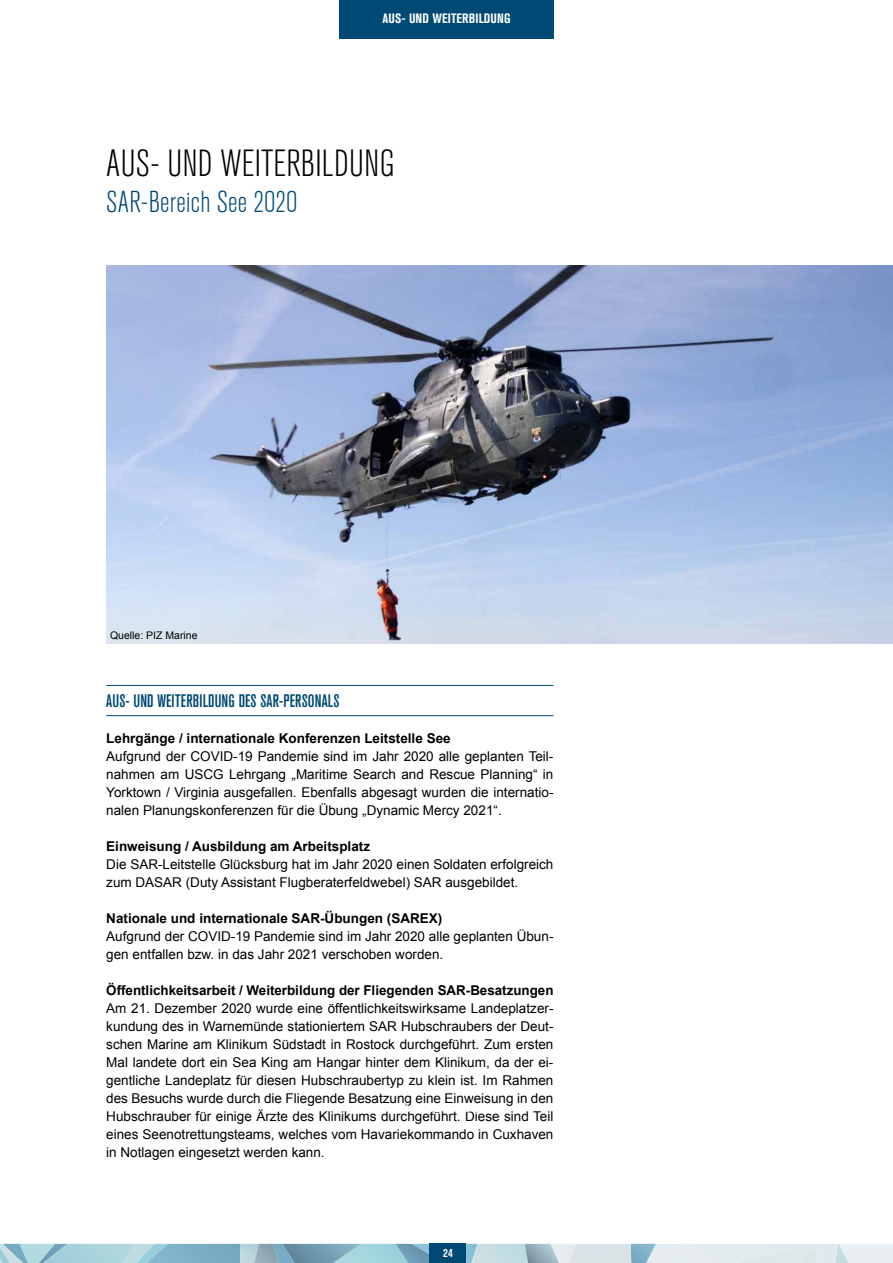
<style>
.page{position:relative;width:893px;height:1263px;background:#fff}
.page>*{position:absolute;margin:0;border:0;box-sizing:border-box;transform-origin:0 0}
.t1{font:300 condensed 37.5px "Akzidenz Grotesk BQ";letter-spacing:.01em;color:#000}
.t2{font:300 condensed 30px "Akzidenz Grotesk BQ";letter-spacing:.01em;color:#004974}
.t3{font:500 condensed 18px "Akzidenz Grotesk BQ";letter-spacing:.01em;color:#004974}
.t4{font:13.5px/18px "Arial";color:#000;text-align:justify}
.t5{font:700 13.5px "Arial";color:#000}
.t6{font:700 condensed 13.5px "Akzidenz Grotesk BQ";letter-spacing:.01em;color:#fff}
.t7{font:700 condensed 12px "Akzidenz Grotesk BQ";color:#fff}
.t8{font:10.5px "Arial";color:#000}
</style>
<div class="page">
<hr style="left:106px;top:685px;width:447px;height:1px;background:#004974">
<hr style="left:106px;top:715px;width:447px;height:1px;background:#004974">
<img style="left:106px;top:265px;width:787px;height:379px">
<svg style="left:0;top:1244px;width:893px;height:19px;background:#b2ced9"></svg>
<div style="left:339px;top:0;width:214px;height:38px;background:#004974"></div>
<div style="left:430px;top:1244px;width:36px;height:19px;background:#004974"></div>
<p class="t6" style="left:382px;top:11px;width:129px">AUS- UND WEITERBILDUNG</p>
<h1 class="t1" style="left:106px;top:143px;width:290px">AUS- UND WEITERBILDUNG</h1>
<h2 class="t2" style="left:106px;top:185px;width:192px">SAR-Bereich See 2020</h2>
<p class="t8" style="left:110px;top:628px;width:89px">Quelle: PIZ Marine</p>
<h3 class="t3" style="left:106px;top:690px;width:235px">AUS- UND WEITERBILDUNG DES SAR-PERSONALS</h3>
<p class="t5" style="left:106px;top:729px;width:346px">Lehrgänge / internationale Konferenzen Leitstelle See</p>
<p class="t4" style="left:106px;top:747px;width:449px">Aufgrund der COVID-19 Pandemie sind im Jahr 2020 alle geplanten Teil&shy;nahmen am USCG Lehrgang „Maritime Search and Rescue Planning“ in Yorktown / Virginia ausgefallen. Ebenfalls abgesagt wurden die internatio&shy;nalen Planungskonferenzen für die Übung „Dynamic Mercy 2021“.</p>
<p class="t5" style="left:106px;top:837px;width:265px">Einweisung / Ausbildung am Arbeitsplatz</p>
<p class="t4" style="left:106px;top:855px;width:449px">Die SAR-Leitstelle Glücksburg hat im Jahr 2020 einen Soldaten erfolgreich zum DASAR (Duty Assistant Flugberaterfeldwebel) SAR ausgebildet.</p>
<p class="t5" style="left:106px;top:909px;width:338px">Nationale und internationale SAR-Übungen (SAREX)</p>
<p class="t4" style="left:106px;top:927px;width:449px">Aufgrund der COVID-19 Pandemie sind im Jahr 2020 alle geplanten Übun&shy;gen entfallen bzw. in das Jahr 2021 verschoben worden.</p>
<p class="t5" style="left:106px;top:981px;width:449px">Öffentlichkeitsarbeit / Weiterbildung der Fliegenden SAR-Besatzungen</p>
<p class="t4" style="left:106px;top:999px;width:449px">Am 21. Dezember 2020 wurde eine öffentlichkeitswirksame Landeplatzer&shy;kundung des in Warnemünde stationiertem SAR Hubschraubers der Deut&shy;schen Marine am Klinikum Südstadt in Rostock durchgeführt. Zum ersten Mal landete dort ein Sea King am Hangar hinter dem Klinikum, da der ei&shy;gentliche Landeplatz für diesen Hubschraubertyp zu klein ist. Im Rahmen des Besuchs wurde durch die Fliegende Besatzung eine Einweisung in den Hubschrauber für einige Ärzte des Klinikums durchgeführt. Diese sind Teil eines Seenotrettungsteams, welches vom Havariekommando in Cuxhaven in Notlagen eingesetzt werden kann.</p>
<p class="t7" style="left:443px;top:1246px;width:11px">24</p>
</div>
